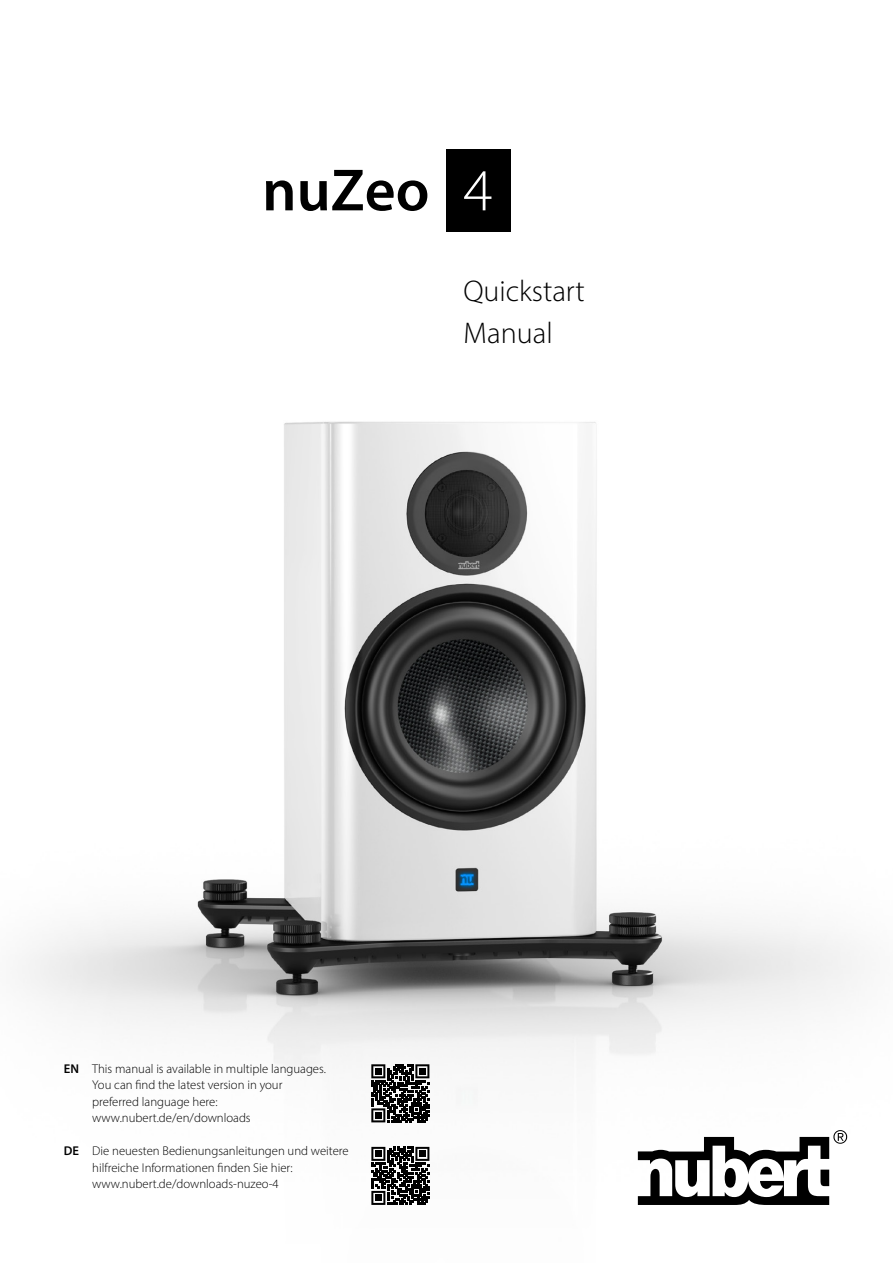
<style>
.page{position:relative;width:893px;height:1263px;background:#fff}
.page>*{position:absolute;margin:0;border:0;box-sizing:border-box;transform-origin:0 0}
.t1{font:600 60px "Myriad Pro";color:#000}
.t2{font:300 60px "Myriad Pro";color:#fff}
.t3{font:300 30px/41.2px "Myriad Pro";color:#000}
.t4{font:300 12.75px/16.5px "Myriad Pro";color:#000}
.s1{font-weight:600}
</style>
<div class="page">
<div style="left:446px;top:149px;width:65px;height:82px;background:#000"></div>
<img style="left:22px;top:231px;width:838px;height:974px">
<h1 class="t1" style="left:262px;top:152px;width:169px">nuZeo</h1>
<h1 class="t2" style="left:463px;top:154px;width:31px">4</h1>
<h2 class="t3" style="left:463px;top:270px;width:123px">Quickstart<br>Manual</h2>
<p class="t4" style="left:92px;top:1060px;width:235px;text-indent:-28px"><span class="s1">EN</span> This manual is available in multiple languages.<br>You can find the latest version in your preferred language here: www.nubert.de/en/downloads</p>
<p class="t4" style="left:92px;top:1143px;width:258px;text-indent:-28px"><span class="s1">DE</span> Die neuesten Bedienungsanleitungen und weitere hilfreiche Informationen finden Sie hier: www.nubert.de/downloads-nuzeo-4</p>
</div>
